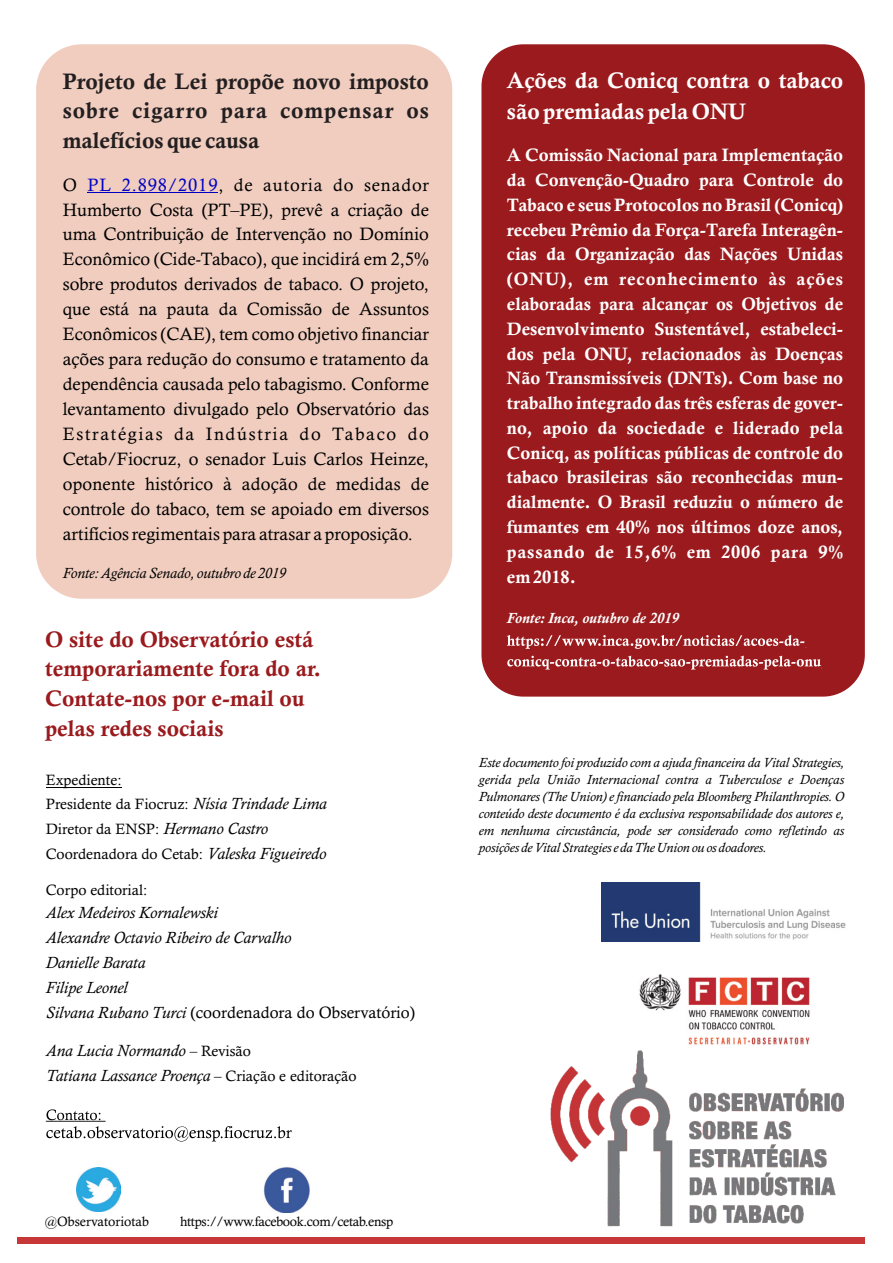
<style>
.page{position:relative;width:893px;height:1263px;background:#fff}
.page>*{position:absolute;margin:0;border:0;box-sizing:border-box;transform-origin:0 0}
.t1{font:22.5px/29.7px "Calis MT Bol";color:#9a1a1d}
.t2{font:22.5px/29.7px "Calis MT Bol";letter-spacing:.045em;color:#231f20;text-align:justify}
.t3{font:22.5px/30.9px "Calis MT Bol";color:#fff}
.t4{font:18px/24.8px "Calis MT Bol";color:#fff;text-align:justify}
.t5{font:18px/24.9px "Calisto";color:#000;text-align:justify}
.t6{font:italic 16.5px "Calisto";color:#000}
.t7{font:16.5px "Calisto";color:#000}
.t8{font:15px "Calisto";color:#000}
.t9{font:italic 15px "Calisto";color:#000}
.t10{font:italic 700 15px "Calisto";color:#fff}
.t11{font:italic 13.5px/17.1px "Calisto";color:#000;text-align:justify}
.t12{font:13.5px "Calisto";letter-spacing:-.025em;color:#000}
.t13{font:13.5px "Calisto";color:#000}
.s1{color:#0000c4}
.s2{font-style:italic;font-size:16.5px}
.s3{font-style:italic}
.s4{font-style:normal;font-size:15px}
</style>
<div class="page">
<div style="left:17px;top:1237px;width:848px;height:6px;background:#c73737"></div>
<hr style="left:46px;top:1121px;width:60px;height:1px;background:#231f20">
<svg style="left:46px;top:1109px;width:54px;height:11px"></svg>
<svg style="left:46px;top:1126px;width:246px;height:15px"></svg>
<div style="left:36px;top:44px;width:416px;height:555px;background:#f0cdbf;border-radius:45px"></div>
<hr style="left:46px;top:787px;width:76px;height:1px;background:#000">
<img style="left:76px;top:1167px;width:44px;height:45px">
<img style="left:263px;top:1167px;width:47px;height:45px">
<img style="left:601px;top:883px;width:245px;height:58px">
<img style="left:639px;top:974px;width:171px;height:71px">
<img style="left:550px;top:1050px;width:294px;height:177px">
<div style="left:481px;top:44px;width:384px;height:653px;background:#9a1a1d;border-radius:42px"></div>
<hr style="left:88px;top:192px;width:130px;height:1px;background:#0000c4">
<svg style="left:507px;top:635px;width:314px;height:34px"></svg>
<p class="t2" style="left:63px;top:68px;width:368px">Projeto de Lei propõe novo imposto sobre cigarro para compensar os malefícios que causa</p>
<p class="t5" style="left:63px;top:174px;width:368px">O <span class="s1">PL 2.898/2019</span>, de autoria do senador Humberto Costa (PT–PE), prevê a criação de uma Contribuição de Intervenção no Domínio Econômico (Cide-Tabaco), que incidirá em 2,5% sobre produtos derivados de tabaco. O projeto, que está na pauta da Comissão de Assuntos Econômicos (CAE), tem como objetivo financiar ações para redução do consumo e tratamento da dependência causada pelo tabagismo. Conforme levantamento divulgado pelo Observatório das Estratégias da Indústria do Tabaco do Cetab/Fiocruz, o senador Luis Carlos Heinze, oponente histórico à adoção de medidas de controle do tabaco, tem se apoiado em diversos artifícios regimentais para atrasar a proposição.</p>
<p class="t9" style="left:63px;top:567px;width:225px">Fonte: Agência Senado, outubro de 2019</p>
<p class="t1" style="left:45px;top:626px;width:278px">O site do Observatório está temporariamente fora do ar.<br>Contate-nos por e-mail ou pelas redes sociais</p>
<p class="t8" style="left:46px;top:775px;width:77px">Expediente:</p>
<p class="t8" style="left:46px;top:798px;width:283px">Presidente da Fiocruz: <span class="s2">Nísia Trindade Lima</span></p>
<p class="t8" style="left:46px;top:823px;width:224px">Diretor da ENSP: <span class="s2">Hermano Castro</span></p>
<p class="t8" style="left:46px;top:848px;width:282px">Coordenadora do Cetab: <span class="s2">Valeska Figueiredo</span></p>
<p class="t8" style="left:46px;top:884px;width:103px">Corpo editorial:</p>
<p class="t6" style="left:46px;top:907px;width:174px">Alex Medeiros Kornalewski</p>
<p class="t6" style="left:46px;top:931px;width:247px">Alexandre Octavio Ribeiro de Carvalho</p>
<p class="t6" style="left:46px;top:956px;width:101px">Danielle Barata</p>
<p class="t6" style="left:46px;top:981px;width:83px">Filipe Leonel</p>
<p class="t7" style="left:46px;top:1006px;width:371px"><span class="s3">Silvana Rubano Turci</span> (coordenadora do Observatório)</p>
<p class="t6" style="left:46px;top:1044px;width:207px">Ana Lucia Normando <span class="s4">– Revisão</span></p>
<p class="t6" style="left:46px;top:1069px;width:312px">Tatiana Lassance Proença <span class="s4">– Criação e editoração</span></p>
<p class="t3" style="left:507px;top:67px;width:338px">Ações da Conicq contra o tabaco são premiadas pela ONU</p>
<p class="t4" style="left:507px;top:144px;width:338px">A Comissão Nacional para Implementação da Convenção-Quadro para Controle do Tabaco e seus Protocolos no Brasil (Conicq) recebeu Prêmio da Força-Tarefa Interagên&shy;cias da Organização das Nações Unidas (ONU), em reconhecimento às ações elaboradas para alcançar os Objetivos de Desenvolvimento Sustentável, estabeleci&shy;dos pela ONU, relacionados às Doenças Não Transmissíveis (DNTs). Com base no trabalho integrado das três esferas de gover&shy;no, apoio da sociedade e liderado pela Conicq, as políticas públicas de controle do tabaco brasileiras são reconhecidas mun&shy;dialmente. O Brasil reduziu o número de fumantes em 40% nos últimos doze anos, passando de 15,6% em 2006 para 9% em 2018.</p>
<p class="t10" style="left:507px;top:612px;width:173px">Fonte: Inca, outubro de 2019</p>
<p class="t11" style="left:479px;top:755px;width:367px">Este documento foi produzido com a ajuda financeira da Vital Strategies, gerida pela União Internacional contra a Tuberculose e Doenças Pulmonares (The Union) e financiado pela Bloomberg Philanthropies. O conteúdo deste documento é da exclusiva responsabilidade dos autores e, em nenhuma circustância, pode ser considerado como refletindo as posições de Vital Strategies e da The Union ou os doadores.</p>
<p class="t13" style="left:45px;top:1216px;width:106px">@Observatoriotab</p>
<p class="t12" style="left:180px;top:1216px;width:215px">https://www.facebook.com/cetab.ensp</p>
</div>
